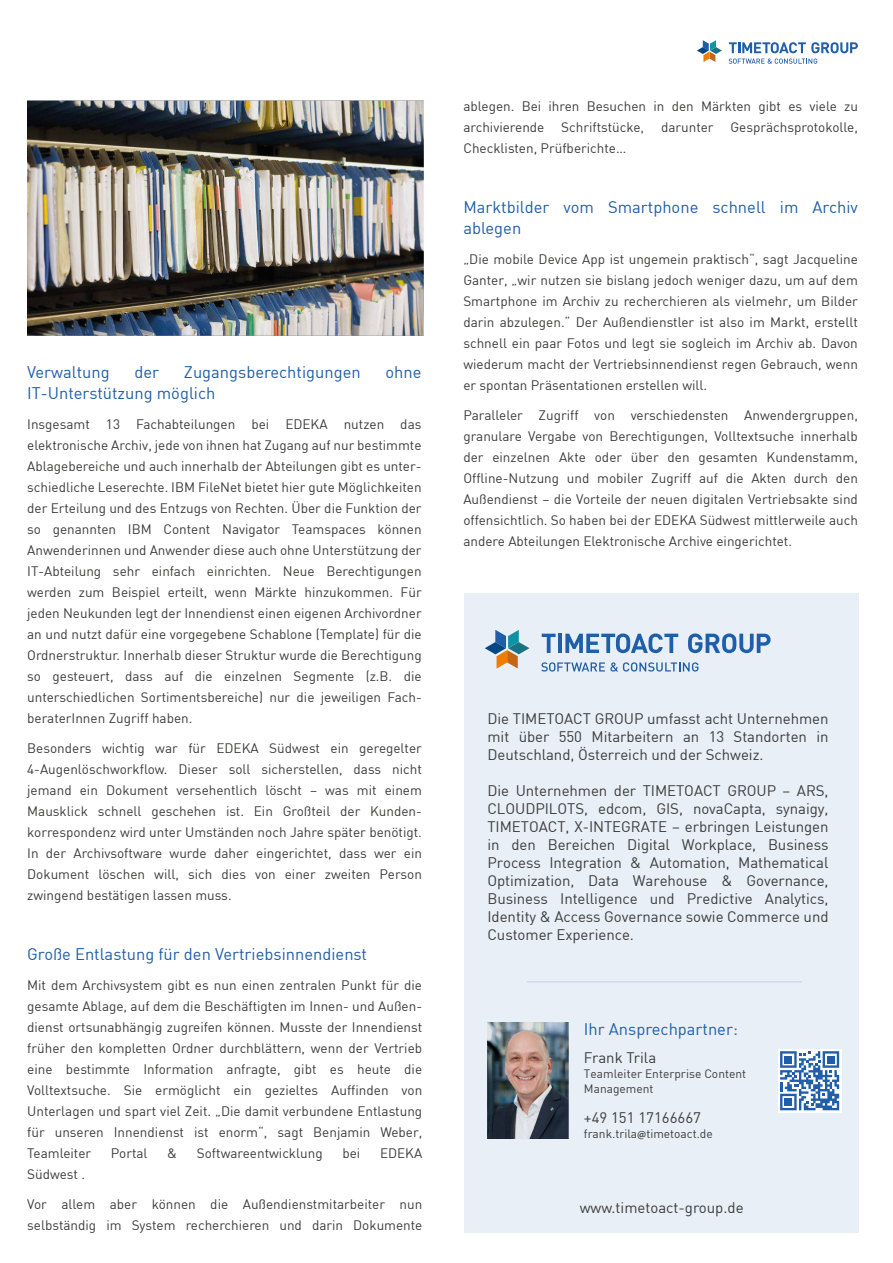
<style>
.page{position:relative;width:893px;height:1263px;background:#fff}
.page>*{position:absolute;margin:0;border:0;box-sizing:border-box;transform-origin:0 0}
.t1{font:16.5px/21px "DIN";color:#1f5ea9}
.t2{font:15px/18px "DIN";letter-spacing:-.005em;color:#3c3c3b;text-align:justify}
.t3{font:13.5px/21px "DIN";color:#3c3c3b;text-align:justify}
.t4{font:12px/15px "DIN";color:#3c3c3b}
.s1{font-family:"Myriad Pro";font-weight:600}
</style>
<div class="page">
<svg style="left:729px;top:42px;width:129px;height:11px"></svg>
<svg style="left:729px;top:59px;width:88px;height:5px"></svg>
<svg style="left:697px;top:40px;width:25px;height:22px"></svg>
<div style="left:464px;top:593px;width:395px;height:640px;background:#e9eff6"></div>
<svg style="left:542px;top:634px;width:14px;height:19px"></svg>
<hr style="left:558px;top:634px;width:4px;height:19px;background:#1f5ea9">
<svg style="left:565px;top:633px;width:113px;height:20px"></svg>
<svg style="left:688px;top:633px;width:83px;height:20px"></svg>
<svg style="left:541px;top:662px;width:157px;height:9px"></svg>
<svg style="left:485px;top:630px;width:44px;height:39px"></svg>
<hr style="left:527px;top:981px;width:275px;height:1px;background:#1f5ea9">
<img style="left:27px;top:100px;width:396px;height:236px">
<img style="left:487px;top:1023px;width:82px;height:116px">
<div style="left:778px;top:1049px;width:63px;height:64px;background:linear-gradient(to right,#fff,#fff)"></div>
<svg style="left:780px;top:1051px;width:59px;height:59px;background:#81a4ce"></svg>
<div style="left:785px;top:1098px;width:7px;height:7px;background:#215ea9"></div>
<p class="t1" style="left:27px;top:361px;width:84px">Verwaltung</p>
<p class="t1" style="left:134px;top:361px;width:26px">der</p>
<p class="t1" style="left:184px;top:361px;width:178px">Zugangsberechtigungen</p>
<p class="t1" style="left:385px;top:361px;width:38px">ohne</p>
<p class="t1" style="left:27px;top:382px;width:190px">IT-Unterstützung möglich</p>
<p class="t3" style="left:27px;top:413px;width:396px">Insgesamt 13 Fachabteilungen bei EDEKA nutzen das elektronische Archiv, jede von ihnen hat Zugang auf nur bestimmte Ablagebereiche und auch innerhalb der Abteilungen gibt es unter&shy;schiedliche Leserechte. IBM FileNet bietet hier gute Möglichkeiten der Erteilung und des Entzugs von Rechten. Über die Funktion der so genannten IBM Content Navigator Teamspaces können Anwenderinnen und Anwender diese auch ohne Unterstützung der IT-Abteilung sehr einfach einrichten. Neue Berechtigungen werden zum Beispiel erteilt, wenn Märkte hinzukommen. Für jeden Neukunden legt der Innendienst einen eigenen Archivordner an und nutzt dafür eine vorgegebene Schablone (Template) für die Ordnerstruktur. Innerhalb dieser Struktur wurde die Berechtigung so gesteuert, dass auf die einzelnen Segmente (z.B. die unterschiedlichen Sortimentsbereiche) nur die jeweiligen Fach&shy;beraterInnen Zugriff haben.</p>
<p class="t3" style="left:27px;top:737px;width:396px">Besonders wichtig war für EDEKA Südwest ein geregelter 4-Augenlöschworkflow. Dieser soll sicherstellen, dass nicht jemand ein Dokument versehentlich löscht – was mit einem Mausklick schnell geschehen ist. Ein Großteil der Kunden&shy;korrespondenz wird unter Umständen noch Jahre später benötigt.<br>In der Archivsoftware wurde daher eingerichtet, dass wer ein Dokument löschen will, sich dies von einer zweiten Person zwingend bestätigen lassen muss.</p>
<p class="t1" style="left:27px;top:943px;width:341px">Große Entlastung für den Vertriebsinnendienst</p>
<p class="t3" style="left:27px;top:974px;width:397px">Mit dem Archivsystem gibt es nun einen zentralen Punkt für die gesamte Ablage, auf dem die Beschäftigten im Innen- und Außen&shy;dienst ortsunabhängig zugreifen können. Musste der Innendienst früher den kompletten Ordner durchblättern, wenn der Vertrieb eine bestimmte Information anfragte, gibt es heute die Volltextsuche. Sie ermöglicht ein gezieltes Auffinden von Unterlagen und spart viel Zeit. „Die damit verbundene Entlastung für unseren Innendienst ist enorm“, sagt Benjamin Weber, Teamleiter</p>
<p class="t3" style="left:111px;top:1142px;width:38px">Portal</p>
<p class="t3" style="left:167px;top:1142px;width:11px">&amp;</p>
<p class="t3" style="left:197px;top:1142px;width:127px">Softwareentwicklung</p>
<p class="t3" style="left:342px;top:1142px;width:19px">bei</p>
<p class="t3" style="left:380px;top:1142px;width:44px">EDEKA</p>
<p class="t3" style="left:27px;top:1163px;width:59px">Südwest .</p>
<p class="t3" style="left:27px;top:1193px;width:397px">Vor allem aber können die Außendienstmitarbeiter nun selbständig im System recherchieren und darin Dokumente</p>
<p class="t3" style="left:463px;top:95px;width:396px">ablegen. Bei ihren Besuchen in den Märkten gibt es viele zu archivierende Schriftstücke, darunter Gesprächsprotokolle, Checklisten, Prüfberichte…</p>
<p class="t1" style="left:463px;top:196px;width:396px">Marktbilder vom Smartphone schnell im Archiv ablegen</p>
<p class="t3" style="left:463px;top:248px;width:396px">„Die mobile Device App ist ungemein praktisch“, sagt Jacqueline Ganter, „wir nutzen sie bislang jedoch weniger dazu, um auf dem Smartphone im Archiv zu recherchieren als vielmehr, um Bilder darin abzulegen.“ Der Außendienstler ist also im Markt, erstellt schnell ein paar Fotos und legt sie sogleich im Archiv ab. Davon wiederum macht der Vertriebsinnendienst regen Gebrauch, wenn er spontan Präsentationen erstellen will.</p>
<p class="t3" style="left:463px;top:404px;width:396px">Paralleler Zugriff von verschiedensten Anwendergruppen, granulare Vergabe von Berechtigungen, Volltextsuche innerhalb der einzelnen Akte oder über den gesamten Kundenstamm, Offline-Nutzung und mobiler Zugriff auf die Akten durch den Außendienst – die Vorteile der neuen digitalen Vertriebsakte sind offensichtlich. So haben bei der EDEKA Südwest mittlerweile auch andere Abteilungen Elektronische Archive eingerichtet.</p>
<p class="t2" style="left:487px;top:709px;width:343px">Die TIMETOACT GROUP umfasst acht Unternehmen mit über 550 Mitarbeitern an 13 Standorten in Deutschland, Österreich und der Schweiz.</p>
<p class="t2" style="left:487px;top:781px;width:343px">Die Unternehmen der TIMETOACT GROUP – ARS, CLOUDPILOTS, edcom, GIS, novaCapta, synaigy, TIMETOACT, X-INTEGRATE – erbringen Leistungen in den Bereichen Digital Workplace, Business Process Integration &amp; Automation, Mathematical Optimization, Data Warehouse &amp; Governance, Business Intelligence und Predictive Analytics, Identity &amp; Access Governance sowie Commerce und Customer Experience.</p>
<p class="t1" style="left:584px;top:1018px;width:155px">Ihr Ansprechpartner:</p>
<p class="t2" style="left:584px;top:1048px;width:74px">Frank Trila</p>
<p class="t4" style="left:584px;top:1066px;width:164px">Teamleiter Enterprise Content<br>Management</p>
<p class="t2" style="left:584px;top:1108px;width:119px">+49 151 17166667</p>
<p class="t4" style="left:584px;top:1126px;width:130px">frank.trila<span class="s1">@</span>timetoact.de</p>
<p class="t2" style="left:580px;top:1198px;width:165px">www.timetoact-group.de</p>
</div>
